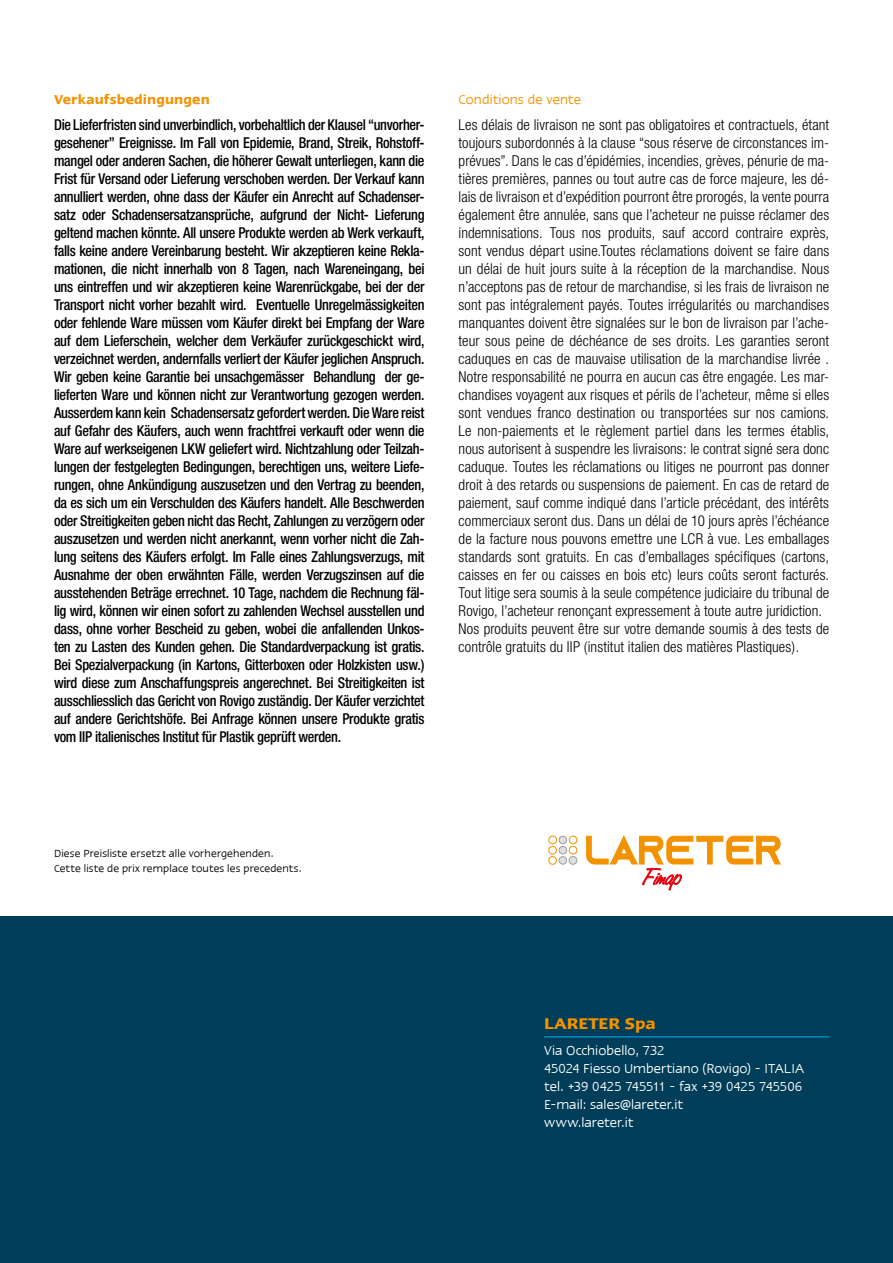
<style>
.page{position:relative;width:893px;height:1263px;background:#fff}
.page>*{position:absolute;margin:0;border:0;box-sizing:border-box;transform-origin:0 0}
.t1{font:600 18px "Linotype Ergo";letter-spacing:-.005em;color:#f39200}
.t2{font:500 condensed 15px/18px "Helvetica Neue";letter-spacing:-.02em;color:#000;text-align:justify;scale:.95 1}
.t3{font:300 condensed 15px/18px "Helvetica Neue";letter-spacing:.005em;color:#000}
.t4{font:15px/18px "Linotype Ergo";color:#fff}
.t5{font:600 15px "Linotype Ergo";letter-spacing:.005em;color:#f39200}
.t6{font:15px "Linotype Ergo";letter-spacing:.005em;color:#f39200}
.t7{font:12px/14.4px "Linotype Ergo";letter-spacing:.015em;color:#000}
</style>
<div class="page">
<div style="left:0;top:916px;width:893px;height:347px;background:#003d58"></div>
<hr style="left:544px;top:1036px;width:285px;height:1px;background:#009fe3">
<svg style="left:548px;top:836px;width:29px;height:29px"></svg>
<svg style="left:586px;top:835px;width:195px;height:56px"></svg>
<p class="t5" style="left:54px;top:91px;width:157px">Verkaufsbedingungen</p>
<p class="t2" style="left:54px;top:115px;width:392px">Die Lieferfristen sind unverbindlich, vorbehaltlich der Klausel “unvorher&shy;gesehener” Ereignisse. Im Fall von Epidemie, Brand, Streik, Rohstoff&shy;mangel oder anderen Sachen, die höherer Gewalt unterliegen, kann die Frist für Versand oder Lieferung verschoben werden. Der Verkauf kann annulliert werden, ohne dass der Käufer ein Anrecht auf Schadenser&shy;satz oder Schadensersatzansprüche, aufgrund der Nicht- Lieferung geltend machen könnte. All unsere Produkte werden ab Werk verkauft, falls keine andere Vereinbarung besteht. Wir akzeptieren keine Rekla&shy;mationen, die nicht innerhalb von 8 Tagen, nach Wareneingang, bei uns eintreffen und wir akzeptieren keine Warenrückgabe, bei der der Transport nicht vorher bezahlt wird. Eventuelle Unregelmässigkeiten oder fehlende Ware müssen vom Käufer direkt bei Empfang der Ware auf dem Lieferschein, welcher dem Verkäufer zurückgeschickt wird, verzeichnet werden, andernfalls verliert der Käufer jeglichen Anspruch.<br>Wir geben keine Garantie bei unsachgemässer Behandlung der ge&shy;lieferten Ware und können nicht zur Verantwortung gezogen werden.<br>Ausserdem kann kein Schadensersatz gefordert werden. Die Ware reist auf Gefahr des Käufers, auch wenn frachtfrei verkauft oder wenn die Ware auf werkseigenen LKW geliefert wird. Nichtzahlung oder Teilzah&shy;lungen der festgelegten Bedingungen, berechtigen uns, weitere Liefe&shy;rungen, ohne Ankündigung auszusetzen und den Vertrag zu beenden, da es sich um ein Verschulden des Käufers handelt. Alle Beschwerden oder Streitigkeiten geben nicht das Recht, Zahlungen zu verzögern oder auszusetzen und werden nicht anerkannt, wenn vorher nicht die Zah&shy;lung seitens des Käufers erfolgt. Im Falle eines Zahlungsverzugs, mit Ausnahme der oben erwähnten Fälle, werden Verzugszinsen auf die ausstehenden Beträge errechnet. 10 Tage, nachdem die Rechnung fäl&shy;lig wird, können wir einen sofort zu zahlenden Wechsel ausstellen und dass, ohne vorher Bescheid zu geben, wobei die anfallenden Unkos&shy;ten zu Lasten des Kunden gehen. Die Standardverpackung ist gratis.<br>Bei Spezialverpackung (in Kartons, Gitterboxen oder Holzkisten usw.) wird diese zum Anschaffungspreis angerechnet. Bei Streitigkeiten ist ausschliesslich das Gericht von Rovigo zuständig. Der Käufer verzichtet auf andere Gerichtshöfe. Bei Anfrage können unsere Produkte gratis vom IIP italienisches Institut für Plastik geprüft werden.</p>
<p class="t6" style="left:459px;top:91px;width:124px">Conditions de vente</p>
<p class="t3" style="left:459px;top:116px;width:372px">Les délais de livraison ne sont pas obligatoires et contractuels, étant toujours subordonnés à la clause “sous réserve de circonstances im&shy;prévues”. Dans le cas d’épidémies, incendies, grèves, pénurie de ma&shy;tières premières, pannes ou tout autre cas de force majeure, les dé&shy;lais de livraison et d’expédition pourront être prorogés, la vente pourra également être annulée, sans que l’acheteur ne puisse réclamer des indemnisations. Tous nos produits, sauf accord contraire exprès, sont vendus départ usine.Toutes réclamations doivent se faire dans un délai de huit jours suite à la réception de la marchandise. Nous n’acceptons pas de retour de marchandise, si les frais de livraison ne sont pas intégralement payés. Toutes irrégularités ou marchandises manquantes doivent être signalées sur le bon de livraison par l’ache&shy;teur sous peine de déchéance de ses droits. Les garanties seront caduques en cas de mauvaise utilisation de la marchandise livrée .<br>Notre responsabilité ne pourra en aucun cas être engagée. Les mar&shy;chandises voyagent aux risques et périls de l’acheteur, même si elles sont vendues franco destination ou transportées sur nos camions.<br>Le non-paiements et le règlement partiel dans les termes établis, nous autorisent à suspendre les livraisons: le contrat signé sera donc caduque. Toutes les réclamations ou litiges ne pourront pas donner droit à des retards ou suspensions de paiement. En cas de retard de paiement, sauf comme indiqué dans l’article précédant, des intérêts commerciaux seront dus. Dans un délai de 10 jours après l’échéance de la facture nous pouvons emettre une LCR à vue. Les emballages standards sont gratuits. En cas d’emballages spécifiques (cartons, caisses en fer ou caisses en bois etc) leurs coûts seront facturés.<br>Tout litige sera soumis à la seule compétence judiciaire du tribunal de Rovigo, l’acheteur renonçant expressement à toute autre juridiction.<br>Nos produits peuvent être sur votre demande soumis à des tests de contrôle gratuits du IIP (institut italien des matières Plastiques).</p>
<p class="t7" style="left:54px;top:846px;width:249px">Diese Preisliste ersetzt alle vorhergehenden.<br>Cette liste de prix remplace toutes les precedents.</p>
<p class="t1" style="left:544px;top:1014px;width:113px">LARETER Spa</p>
<p class="t4" style="left:544px;top:1041px;width:262px">Via Occhiobello, 732<br>45024 Fiesso Umbertiano (Rovigo) - ITALIA tel. +39 0425 745511 - fax +39 0425 745506<br>E-mail: sales@lareter.it<br>www.lareter.it</p>
</div>
